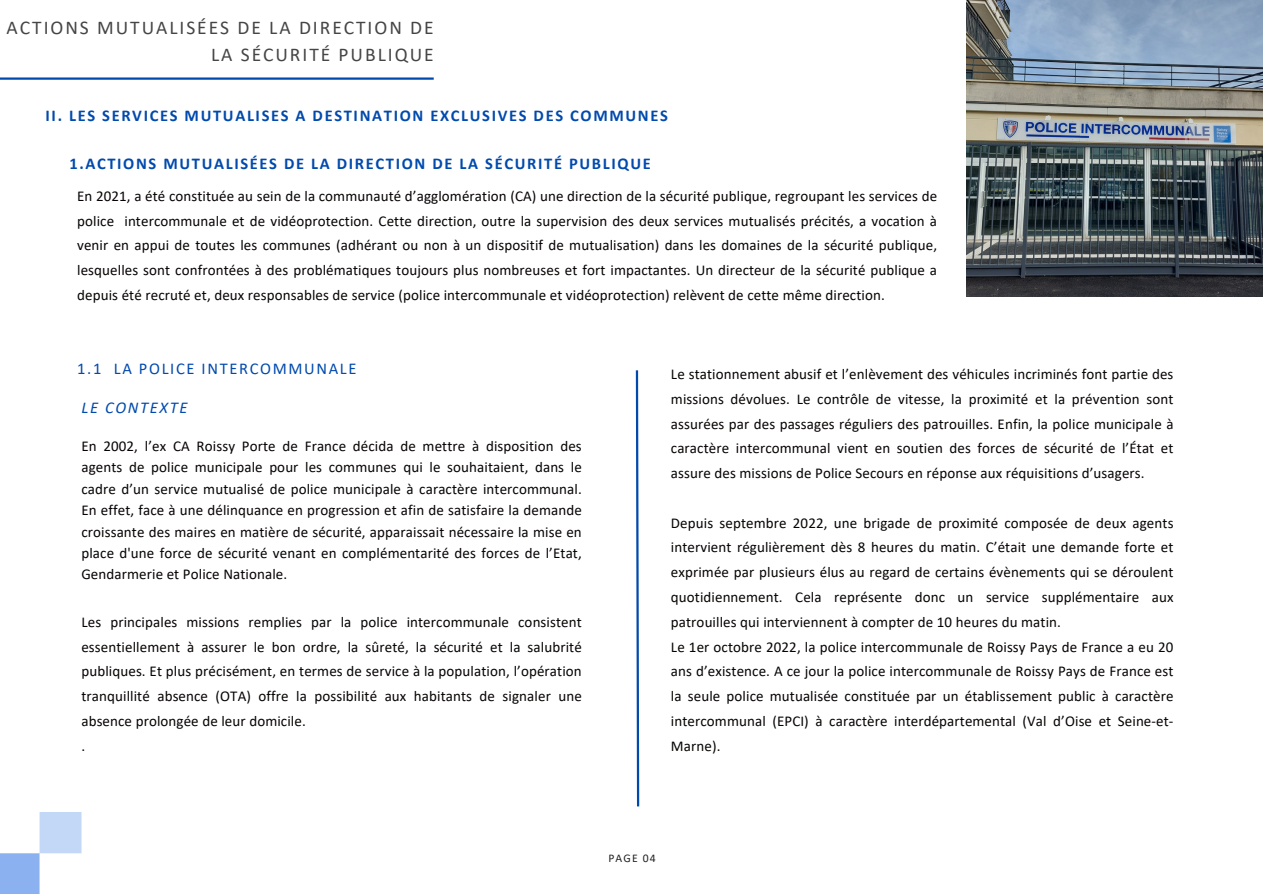
<style>
.page{position:relative;width:1263px;height:894px;background:#fff}
.page>*{position:absolute;margin:0;border:0;box-sizing:border-box;transform-origin:0 0}
.t1{font:19.5px/27px "Calibri";letter-spacing:.1em;color:#454545;text-align:right}
.t2{font:700 16.5px "Calibri";letter-spacing:.1em;color:#004aad}
.t3{font:16.5px "Calibri";letter-spacing:.1em;color:#004aad}
.t4{font:italic 16.5px "Calibri";letter-spacing:.1em;color:#004aad}
.t5{font:15px/24.8px "Calibri";letter-spacing:.005em;color:#070303;text-align:justify}
.t6{font:11.7px "Calibri";letter-spacing:.1em;color:#222}
</style>
<div class="page">
<img style="left:0;top:812px;width:82px;height:81px">
<hr style="left:0;top:77px;width:434px;height:3px;background:#004aad">
<svg style="left:635px;top:370px;width:5px;height:437px"></svg>
<img style="left:967px;top:0;width:296px;height:296px">
<h3 class="t1" style="left:7px;top:16px;width:429px">ACTIONS MUTUALISÉES DE LA DIRECTION DE<br>LA SÉCURITÉ PUBLIQUE</h3>
<h3 class="t2" style="left:46px;top:109px;width:624px">II. LES SERVICES MUTUALISES A DESTINATION EXCLUSIVES DES COMMUNES</h3>
<h4 class="t2" style="left:69px;top:157px;width:583px">1.ACTIONS MUTUALISÉES DE LA DIRECTION DE LA SÉCURITÉ PUBLIQUE</h4>
<h4 class="t5" style="left:77px;top:185px;width:861px">En 2021, a été constituée au sein de la communauté d’agglomération (CA) une direction de la sécurité publique, regroupant les services de police intercommunale et de vidéoprotection. Cette direction, outre la supervision des deux services mutualisés précités, a vocation à venir en appui de toutes les communes (adhérant ou non à un dispositif de mutualisation) dans les domaines de la sécurité publique, lesquelles sont confrontées à des problématiques toujours plus nombreuses et fort impactantes. Un directeur de la sécurité publique a depuis été recruté et, deux responsables de service (police intercommunale et vidéoprotection) relèvent de cette même direction.</h4>
<h4 class="t3" style="left:77px;top:361px;width:281px">1.1 LA POLICE INTERCOMMUNALE</h4>
<p class="t4" style="left:81px;top:400px;width:107px">LE CONTEXTE</p>
<h1 class="t5" style="left:81px;top:436px;width:502px;line-height:21.3px">En 2002, l’ex CA Roissy Porte de France décida de mettre à disposition des agents de police municipale pour les communes qui le souhaitaient, dans le cadre d’un service mutualisé de police municipale à caractère intercommunal.<br>En effet, face à une délinquance en progression et afin de satisfaire la demande croissante des maires en matière de sécurité, apparaissait nécessaire la mise en place d'une force de sécurité venant en complémentarité des forces de l’Etat, Gendarmerie et Police Nationale.</h1>
<h2 class="t5" style="left:81px;top:610px;width:502px;text-align:left">Les principales missions remplies par la police intercommunale consistent essentiellement à assurer le bon ordre, la sûreté, la sécurité et la salubrité publiques. Et plus précisément, en termes de service à la population, l’opération tranquillité absence (OTA) offre la possibilité aux habitants de signaler une absence prolongée de leur domicile.<br>.</h2>
<h4 class="t5" style="left:671px;top:363px;width:504px">Le stationnement abusif et l’enlèvement des véhicules incriminés font partie des missions dévolues. Le contrôle de vitesse, la proximité et la prévention sont assurées par des passages réguliers des patrouilles. Enfin, la police municipale à caractère intercommunal vient en soutien des forces de sécurité de l’État et assure des missions de Police Secours en réponse aux réquisitions d’usagers.</h4>
<h4 class="t5" style="left:671px;top:511px;width:504px;text-align:left">Depuis septembre 2022, une brigade de proximité composée de deux agents intervient régulièrement dès 8 heures du matin. C’était une demande forte et exprimée par plusieurs élus au regard de certains évènements qui se déroulent quotidiennement. Cela représente donc un service supplémentaire aux patrouilles qui interviennent à compter de 10 heures du matin.<br>Le 1er octobre 2022, la police intercommunale de Roissy Pays de France a eu 20 ans d’existence. A ce jour la police intercommunale de Roissy Pays de France est la seule police mutualisée constituée par un établissement public à caractère intercommunal (EPCI) à caractère interdépartemental (Val d’Oise et Seine-et-Marne).</h4>
<p class="t6" style="left:608px;top:853px;width:49px">PAGE 04</p>
</div>
